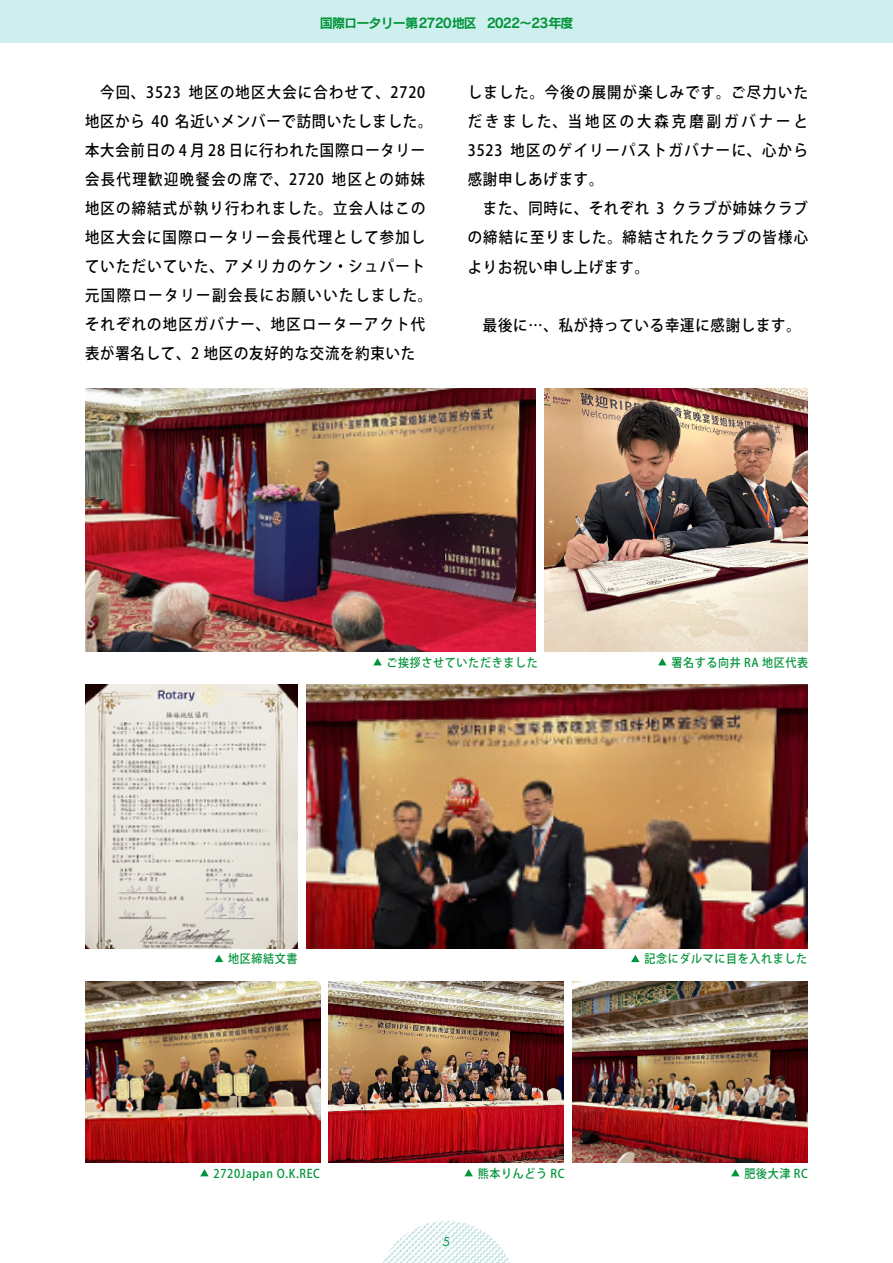
<style>
.page{position:relative;width:893px;height:1263px;background:#fff}
.page>*{position:absolute;margin:0;border:0;box-sizing:border-box;transform-origin:0 0}
.t1{font:500 15.6px/29.1px "Koz Go Pr 6 N";letter-spacing:.085em;color:#000;scale:.92 1}
.t2{font:500 15.6px "Koz Go Pr 6 N";letter-spacing:.06em;color:#000;scale:.92 1}
.t3{font:13.2px "Rodin Pro B";letter-spacing:-.075em;color:#02943a}
.t4{font:500 12px "Koz Go Pr 6 N";letter-spacing:.06em;color:#02943a;scale:.92 1}
.t5{font:12px "Futura Std";color:#02943a}
</style>
<div class="page">
<div style="left:0;top:0;width:893px;height:43px;background:#cfefef"></div>
<hr style="left:892px;top:0;width:1px;height:43px;background:#87d8d9">
<svg style="left:383px;top:1221px;width:127px;height:42px"></svg>
<img style="left:85px;top:388px;width:451px;height:264px">
<img style="left:544px;top:388px;width:264px;height:264px">
<img style="left:306px;top:685px;width:502px;height:263px">
<img style="left:85px;top:685px;width:213px;height:263px">
<img style="left:85px;top:981px;width:235px;height:181px">
<img style="left:329px;top:981px;width:235px;height:181px">
<img style="left:573px;top:981px;width:235px;height:181px">
<svg style="left:731px;top:1169px;width:9px;height:7px"></svg>
<svg style="left:215px;top:955px;width:8px;height:7px"></svg>
<svg style="left:631px;top:955px;width:9px;height:7px"></svg>
<svg style="left:658px;top:658px;width:9px;height:7px"></svg>
<svg style="left:373px;top:658px;width:9px;height:7px"></svg>
<svg style="left:464px;top:1169px;width:9px;height:7px"></svg>
<svg style="left:200px;top:1169px;width:9px;height:7px"></svg>
<p class="t3" style="left:320px;top:14px;width:255px">国際ロータリー第2720地区 2022～23年度</p>
<p class="t1" style="left:85px;top:78px;width:379px">　今回、3523 地区の地区大会に合わせて、2720地区から 40 名近いメンバーで訪問いたしました。本大会前日の 4 月 28 日に行われた国際ロータリー会長代理歓迎晩餐会の席で、2720 地区との姉妹地区の締結式が執り行われました。立会人はこの地区大会に国際ロータリー会長代理として参加していただいていた、アメリカのケン・シュパート元国際ロータリー副会長にお願いいたしました。それぞれの地区ガバナー、地区ローターアクト代表が署名して、2 地区の友好的な交流を約束いた</p>
<p class="t1" style="left:468px;top:78px;width:371px">しました。今後の展開が楽しみです。ご尽力いただきました、当地区の大森克磨副ガバナーと<br>3523 地区のゲイリーパストガバナーに、心から感謝申しあげます。<br>　また、同時に、それぞれ 3 クラブが姉妹クラブの締結に至りました。締結されたクラブの皆様心よりお祝い申し上げます。</p>
<p class="t2" style="left:468px;top:316px;width:363px">　最後に…、私が持っている幸運に感謝します。</p>
<p class="t4" style="left:387px;top:655px;width:166px">ご挨拶させていただきました</p>
<p class="t4" style="left:671px;top:655px;width:150px">署名する向井 RA 地区代表</p>
<p class="t4" style="left:228px;top:952px;width:77px">地区締結文書</p>
<p class="t4" style="left:644px;top:952px;width:178px">記念にダルマに目を入れました</p>
<p class="t4" style="left:213px;top:1166px;width:117px">2720Japan O.K.REC</p>
<p class="t4" style="left:478px;top:1166px;width:96px">熊本りんどう RC</p>
<p class="t5" style="left:443px;top:1234px;width:9px">5</p>
<p class="t4" style="left:744px;top:1166px;width:70px">肥後大津 RC</p>
</div>
